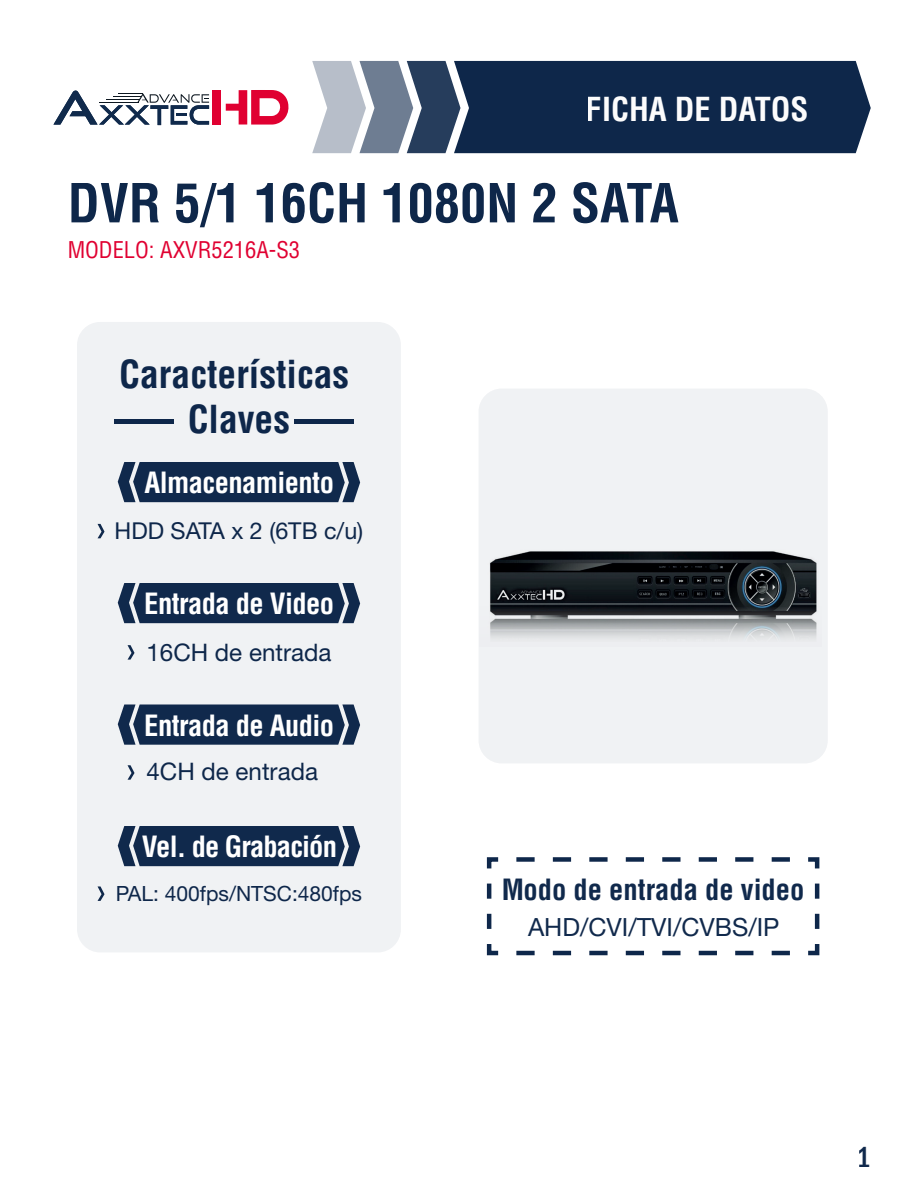
<style>
.page{position:relative;width:918px;height:1188px;background:#fff}
.page>*{position:absolute;margin:0;border:0;box-sizing:border-box;transform-origin:0 0}
.t1{font:700 condensed 52.5px "Helvetica";color:#0e274a}
.t2{font:700 condensed 37.65px/45.2px "Helvetica";color:#0e274a;text-align:center}
.t3{font:700 condensed 32.25px "Helvetica";color:#fff}
.t4{font:500 condensed 30px "Franklin Gothic";color:#0e274a}
.t5{font:700 condensed 28.5px "Helvetica";letter-spacing:-.02em;color:#fff}
.t6{font:700 condensed 28.5px "Helvetica";color:#0e274a}
.t7{font:25.05px "Helvetica Neue";color:#0e274a}
.t8{font:24.15px "Helvetica Neue";color:#0e274a}
.t9{font:23.25px "Helvetica Neue";color:#0e274a}
.t10{font:condensed 22.5px "Helvetica";color:#e00031}
.t11{font:21px "Helvetica Neue";color:#0e274a}
</style>
<div class="page">
<div style="left:77px;top:322px;width:324px;height:630px;background:#f0f2f4;border-radius:23px"></div>
<svg style="left:312px;top:61px;width:559px;height:92px;background:#334866"></svg>
<div style="left:212px;top:90px;width:9px;height:35px;background:#e00031"></div>
<svg style="left:226px;top:90px;width:63px;height:35px"></svg>
<svg style="left:53px;top:90px;width:156px;height:35px"></svg>
<svg style="left:98px;top:524px;width:7px;height:14px"></svg>
<svg style="left:128px;top:645px;width:7px;height:15px"></svg>
<svg style="left:128px;top:765px;width:7px;height:15px"></svg>
<svg style="left:98px;top:886px;width:7px;height:15px"></svg>
<svg style="left:118px;top:462px;width:242px;height:40px;background:#1d3455"></svg>
<svg style="left:118px;top:583px;width:242px;height:40px;background:#1d3455"></svg>
<svg style="left:118px;top:705px;width:242px;height:40px;background:#1e3657"></svg>
<svg style="left:118px;top:826px;width:242px;height:40px;background:#1d3455"></svg>
<div style="left:478px;top:388px;width:350px;height:376px;background:#f0f2f4;border-radius:23px"></div>
<img style="left:490px;top:551px;width:327px;height:55px">
<svg style="left:486px;top:944px;width:304px;height:12px"></svg>
<svg style="left:486px;top:857px;width:13px;height:72px"></svg>
<svg style="left:516px;top:857px;width:304px;height:12px"></svg>
<svg style="left:808px;top:884px;width:12px;height:72px"></svg>
<div style="left:114px;top:419px;width:60px;height:5px;background:#0e274a"></div>
<div style="left:294px;top:419px;width:59px;height:5px;background:#0e274a"></div>
<svg style="left:490px;top:606px;width:327px;height:34px;background:#929598"></svg>
<p class="t3" style="left:586px;top:89px;width:224px">FICHA DE DATOS</p>
<h1 class="t1" style="left:68px;top:170px;width:613px">DVR 5/1 16CH 1080N 2 SATA</h1>
<p class="t10" style="left:68px;top:236px;width:234px">MODELO: AXVR5216A-S3</p>
<h2 class="t2" style="left:119px;top:352px;width:232px">Características<br>Claves</h2>
<p class="t5" style="left:145px;top:465px;width:191px">Almacenamiento</p>
<p class="t9" style="left:115px;top:517px;width:250px">HDD SATA x 2 (6TB c/u)</p>
<p class="t5" style="left:144px;top:586px;width:191px">Entrada de Video</p>
<p class="t8" style="left:146px;top:638px;width:187px">16CH de entrada</p>
<p class="t5" style="left:144px;top:707px;width:191px">Entrada de Audio</p>
<p class="t8" style="left:146px;top:757px;width:173px">4CH de entrada</p>
<p class="t5" style="left:142px;top:829px;width:197px">Vel. de Grabación</p>
<p class="t11" style="left:116px;top:881px;width:248px">PAL: 400fps/NTSC:480fps</p>
<p class="t6" style="left:501px;top:872px;width:305px">Modo de entrada de video</p>
<p class="t7" style="left:528px;top:912px;width:253px">AHD/CVI/TVI/CVBS/IP</p>
<p class="t4" style="left:856px;top:1137px;width:17px">1</p>
</div>
